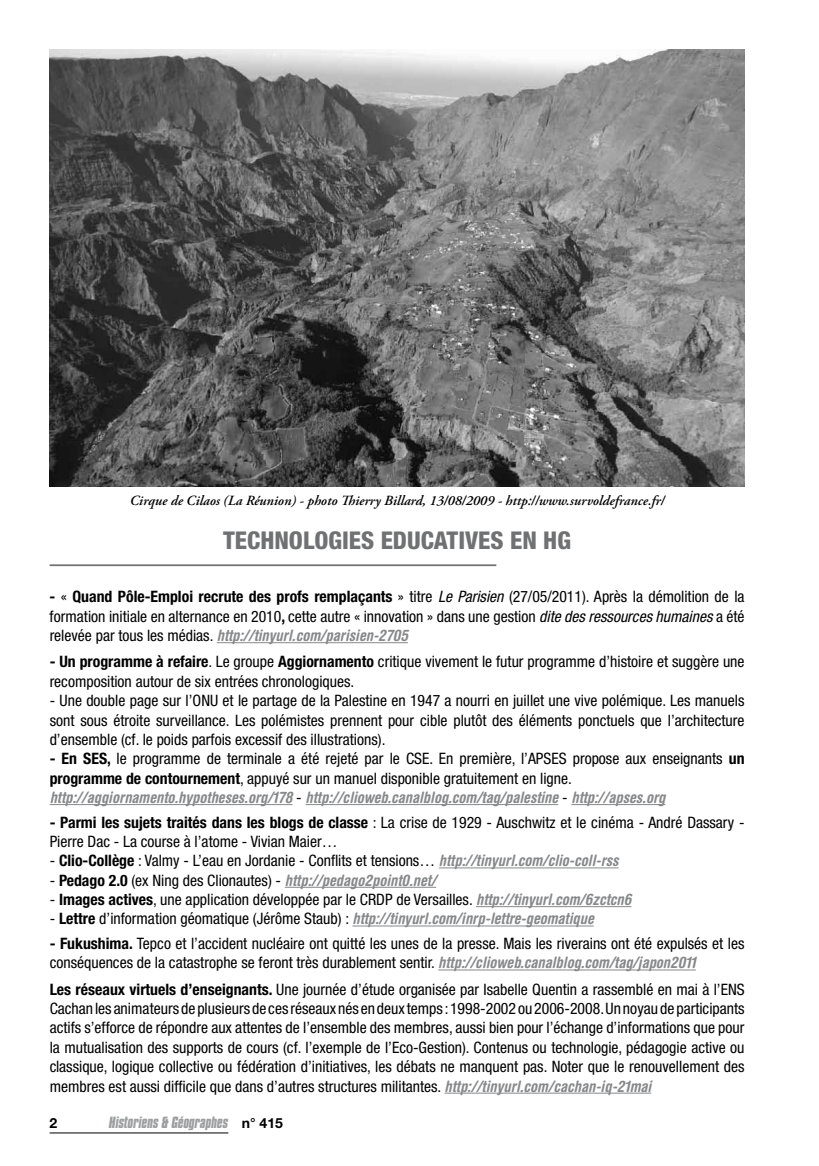
<style>
.page{position:relative;width:819px;height:1166px;background:#fff}
.page>*{position:absolute;margin:0;border:0;box-sizing:border-box;transform-origin:0 0}
.t1{font:800 condensed 24.5px "Helvetica Neue";color:#707172}
.t2{font:condensed 15.75px/19.4px "Helvetica Neue";color:#000}
.t3{font:italic 700 condensed 15.75px "Helvetica Rounded";color:#87888a}
.t4{font:italic 600 14px "Adobe Garamond Pro";color:#000}
.t5{font:italic 700 14px "Compacta BT";color:#9c9e9f}
.t6{font:700 14px "Helvetica Neue";color:#000}
.s1{font-weight:700}
.s2{font-style:italic}
.s3{font-family:"Helvetica Neue";font-weight:400;font-style:normal;color:#000}
.s4{font-family:"Helvetica Rounded";font-weight:700;font-style:italic;color:#87888a}
.s5{font-family:"Helvetica Neue";font-style:normal;color:#000}
</style>
<div class="page">
<hr style="left:50px;top:1132px;width:178px;height:1px;background:#000">
<hr style="left:50px;top:564px;width:446px;height:2px;background:#707172">
<hr style="left:217px;top:642px;width:191px;height:1px;background:#87888a">
<hr style="left:50px;top:804px;width:242px;height:1px;background:#87888a">
<hr style="left:305px;top:804px;width:253px;height:1px;background:#87888a">
<hr style="left:571px;top:804px;width:94px;height:1px;background:#87888a">
<hr style="left:439px;top:867px;width:179px;height:1px;background:#87888a">
<hr style="left:285px;top:887px;width:151px;height:1px;background:#87888a">
<hr style="left:476px;top:906px;width:155px;height:1px;background:#87888a">
<hr style="left:352px;top:925px;width:241px;height:1px;background:#87888a">
<hr style="left:438px;top:969px;width:257px;height:1px;background:#87888a">
<hr style="left:444px;top:1093px;width:207px;height:1px;background:#87888a">
<img style="left:50px;top:50px;width:694px;height:436px">
<p class="t4" style="left:130px;top:492px;width:536px">Cirque de Cilaos (La Réunion) - photo Thierry Billard, 13/08/2009 - http://www.survoldefrance.fr/</p>
<h1 class="t1" style="left:223px;top:525px;width:349px">TECHNOLOGIES EDUCATIVES EN HG</h1>
<p class="t2" style="left:50px;top:587px;width:696px"><span class="s1">-</span> « <span class="s1">Quand Pôle-Emploi recrute des profs remplaçants</span> » titre <span class="s2">Le Parisien</span> (27/05/2011). Après la démolition de la formation initiale en alternance en 2010<span class="s1">,</span> cette autre « innovation » dans une gestion <span class="s2">dite des ressources humaines</span> a été</p>
<p class="t3" style="left:50px;top:626px;width:360px"><span class="s3">relevée par tous les médias.</span> http://tinyurl.com/parisien-2705</p>
<p class="t2" style="left:50px;top:652px;width:696px"><span class="s1">- Un programme à refaire</span>. Le groupe <span class="s1">Aggiornamento</span> critique vivement le futur programme d’histoire et suggère une recomposition autour de six entrées chronologiques.</p>
<p class="t2" style="left:50px;top:691px;width:696px;text-align:justify">- Une double page sur l’ONU et le partage de la Palestine en 1947 a nourri en juillet une vive polémique. Les manuels sont sous étroite surveillance. Les polémistes prennent pour cible plutôt des éléments ponctuels que l’architecture d’ensemble (cf. le poids parfois excessif des illustrations).</p>
<p class="t2" style="left:50px;top:749px;width:696px"><span class="s1">- En SES,</span> le programme de terminale a été rejeté par le CSE. En première, l’APSES propose aux enseignants <span class="s1">un programme de contournement</span>, appuyé sur un manuel disponible gratuitement en ligne.</p>
<p class="t3" style="left:50px;top:788px;width:617px">http://aggiornamento.hypotheses.org/178 <span class="s3">-</span> http://clioweb.canalblog.com/tag/palestine <span class="s3">-</span> http://apses.org</p>
<p class="t2" style="left:50px;top:812px;width:696px"><span class="s1">- Parmi les sujets traités dans les blogs de classe</span> : La crise de 1929 - Auschwitz et le cinéma - André Dassary -<br>Pierre Dac - La course à l’atome - Vivian Maier…</p>
<p class="t2" style="left:50px;top:851px;width:570px">- <span class="s1">Clio-Collège</span> : Valmy - L’eau en Jordanie - Conflits et tensions… <span class="s4">http://tinyurl.com/clio-coll-rss</span></p>
<p class="t3" style="left:50px;top:870px;width:388px"><span class="s3">-</span> <span class="s5">Pedago 2.0</span> <span class="s3">(ex Ning des Clionautes) -</span> http://pedago2point0.net/</p>
<p class="t2" style="left:50px;top:889px;width:583px">- <span class="s1">Images actives</span>, une application développée par le CRDP de Versailles. <span class="s4">http://tinyurl.com/6zctcn6</span></p>
<p class="t3" style="left:50px;top:909px;width:545px"><span class="s3">-</span> <span class="s5">Lettre</span> <span class="s3">d’information géomatique (Jérôme Staub) :</span> http://tinyurl.com/inrp-lettre-geomatique</p>
<p class="t2" style="left:50px;top:933px;width:696px"><span class="s1">- Fukushima.</span> Tepco et l’accident nucléaire ont quitté les unes de la presse. Mais les riverains ont été expulsés et les conséquences de la catastrophe se feront très durablement sentir. <span class="s4">http://clioweb.canalblog.com/tag/japon2011</span></p>
<p class="t2" style="left:50px;top:979px;width:696px;text-align:justify"><span class="s1">Les réseaux virtuels d’enseignants.</span> Une journée d’étude organisée par Isabelle Quentin a rassemblé en mai à l’ENS Cachan les animateurs de plusieurs de ces réseaux nés en deux temps : 1998-2002 ou 2006-2008. Un noyau de participants actifs s’efforce de répondre aux attentes de l’ensemble des membres, aussi bien pour l’échange d’informations que pour la mutualisation des supports de cours (cf. l’exemple de l’Eco-Gestion). Contenus ou technologie, pédagogie active ou classique, logique collective ou fédération d’initiatives, les débats ne manquent pas. Noter que le renouvellement des membres est aussi difficile que dans d’autres structures militantes. <span class="s4">http://tinyurl.com/cachan-iq-21mai</span></p>
<p class="t6" style="left:50px;top:1114px;width:9px">2</p>
<p class="t5" style="left:109px;top:1113px;width:175px">Historiens &amp; Géographes <span class="s5">n° 415</span></p>
</div>
